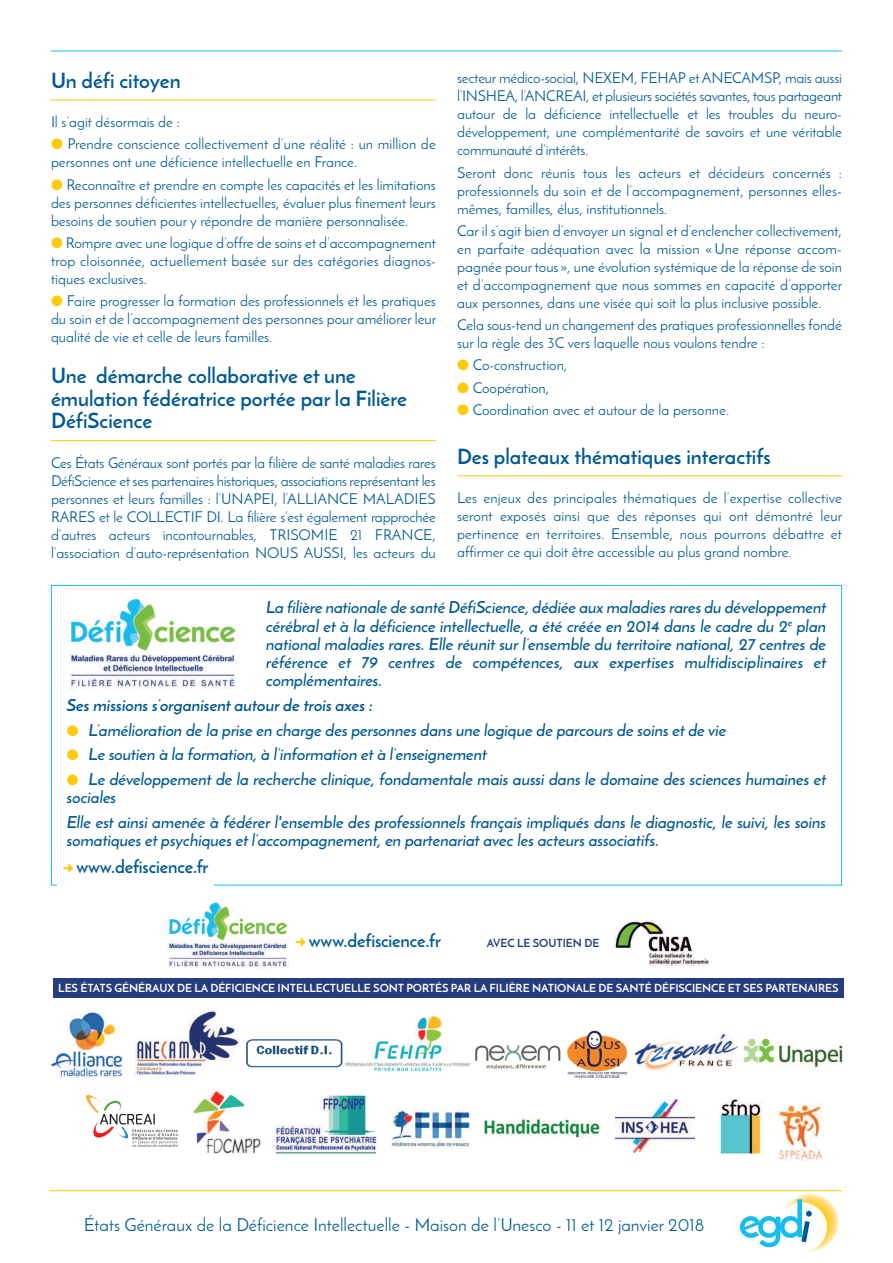
<style>
.page{position:relative;width:893px;height:1263px;background:#fff}
.page>*{position:absolute;margin:0;border:0;box-sizing:border-box;transform-origin:0 0}
.t1{font:700 21px/22.5px "Josefin Sans";color:#015992}
.t2{font:18px "Josefin Sans";color:#015992}
.t3{font:700 18px "Josefin Sans";letter-spacing:-.01em;color:#015992}
.t4{font:italic 600 16.5px/18.3px "Josefin Sans";color:#015992}
.t5{font:italic 700 16.5px "Josefin Sans";color:#015992}
.t6{font:15px/18px "Josefin Sans";color:#015992;text-align:justify}
.t7{font:700 11.25px "Josefin Sans";letter-spacing:-.005em;color:#fff}
.t8{font:700 11.25px "Josefin Sans";letter-spacing:-.005em;color:#253c7f}
.s1{color:#feca0a}
</style>
<div class="page">
<svg style="left:740px;top:1193px;width:99px;height:58px"></svg>
<hr style="left:49px;top:1190px;width:793px;height:1px;background:#feca0a">
<hr style="left:51px;top:100px;width:385px;height:1px;background:#feca0a">
<hr style="left:51px;top:440px;width:385px;height:1px;background:#feca0a">
<hr style="left:457px;top:475px;width:385px;height:1px;background:#feca0a">
<hr style="left:51px;top:51px;width:791px;height:1px;background:#15bdf0">
<img style="left:68px;top:599px;width:168px;height:91px">
<div style="left:53px;top:978px;width:791px;height:20px;background:#253c7f"></div>
<img style="left:135px;top:1009px;width:105px;height:69px">
<img style="left:246px;top:1039px;width:97px;height:29px">
<img style="left:345px;top:1016px;width:126px;height:57px">
<img style="left:475px;top:1045px;width:86px;height:25px">
<img style="left:567px;top:1031px;width:61px;height:47px">
<img style="left:636px;top:1034px;width:102px;height:37px">
<img style="left:743px;top:1038px;width:100px;height:32px">
<img style="left:51px;top:1010px;width:72px;height:68px">
<img style="left:87px;top:1095px;width:91px;height:52px">
<img style="left:391px;top:1109px;width:79px;height:39px">
<img style="left:191px;top:1090px;width:70px;height:64px">
<img style="left:273px;top:1095px;width:104px;height:60px">
<img style="left:483px;top:1117px;width:117px;height:21px">
<img style="left:616px;top:1100px;width:78px;height:53px">
<img style="left:720px;top:1098px;width:43px;height:56px">
<img style="left:778px;top:1104px;width:45px;height:56px">
<img style="left:614px;top:920px;width:95px;height:45px">
<img style="left:167px;top:902px;width:121px;height:66px">
<h1 class="t1" style="left:51px;top:69px;width:131px">Un défi citoyen</h1>
<p class="t6" style="left:51px;top:113px;width:130px">Il s’agit désormais de :</p>
<p class="t6" style="left:51px;top:135px;width:386px"><span class="s1">●</span> Prendre conscience collectivement d’une réalité : un million de personnes ont une déficience intellectuelle en France.</p>
<p class="t6" style="left:51px;top:175px;width:386px"><span class="s1">●</span> Reconnaître et prendre en compte les capacités et les limitations des personnes déficientes intellectuelles, évaluer plus finement leurs besoins de soutien pour y répondre de manière personnalisée.</p>
<p class="t6" style="left:51px;top:233px;width:387px"><span class="s1">●</span> Rompre avec une logique d’offre de soins et d’accompagnement trop cloisonnée, actuellement basée sur des catégories diagnos&shy;tiques exclusives.</p>
<p class="t6" style="left:51px;top:292px;width:387px"><span class="s1">●</span> Faire progresser la formation des professionnels et les pratiques du soin et de l’accompagnement des personnes pour améliorer leur qualité de vie et celle de leurs familles.</p>
<h1 class="t1" style="left:51px;top:365px;width:358px">Une démarche collaborative et une émulation fédératrice portée par la Filière<br>DéfiScience</h1>
<p class="t6" style="left:51px;top:453px;width:386px">Ces États Généraux sont portés par la filière de santé maladies rares DéfiScience et ses partenaires historiques, associations représentant les personnes et leurs familles : l’UNAPEI, l’ALLIANCE MALADIES RARES et le COLLECTIF DI. La filière s’est également rapprochée d’autres acteurs incontournables, TRISOMIE 21 FRANCE, l’association d’auto-représentation NOUS AUSSI, les acteurs du</p>
<p class="t6" style="left:457px;top:69px;width:387px">secteur médico-social, NEXEM, FEHAP et ANECAMSP, mais aussi l’INSHEA, l’ANCREAI, et plusieurs sociétés savantes, tous partageant autour de la déficience intellectuelle et les troubles du neuro&shy;développement, une complémentarité de savoirs et une véritable communauté d’intérêts.</p>
<p class="t6" style="left:457px;top:163px;width:386px">Seront donc réunis tous les acteurs et décideurs concernés : professionnels du soin et de l’accompagnement, personnes elles&shy;mêmes, familles, élus, institutionnels.</p>
<p class="t6" style="left:457px;top:221px;width:387px">Car il s’agit bien d’envoyer un signal et d’enclencher collectivement, en parfaite adéquation avec la mission «Une réponse accom&shy;pagnée pour tous », une évolution systémique de la réponse de soin et d’accompagnement que nous sommes en capacité d’apporter aux personnes, dans une visée qui soit la plus inclusive possible.</p>
<p class="t6" style="left:457px;top:316px;width:386px">Cela sous-tend un changement des pratiques professionnelles fondé sur la règle des 3C vers laquelle nous voulons tendre :</p>
<p class="t6" style="left:457px;top:356px;width:112px"><span class="s1">●</span> Co-construction,</p>
<p class="t6" style="left:457px;top:378px;width:94px"><span class="s1">●</span> Coopération,</p>
<p class="t6" style="left:457px;top:400px;width:274px"><span class="s1">●</span> Coordination avec et autour de la personne.</p>
<h1 class="t1" style="left:457px;top:445px;width:315px">Des plateaux thématiques interactifs</h1>
<p class="t6" style="left:457px;top:488px;width:387px">Les enjeux des principales thématiques de l’expertise collective seront exposés ainsi que des réponses qui ont démontré leur pertinence en territoires. Ensemble, nous pourrons débattre et affirmer ce qui doit être accessible au plus grand nombre.</p>
<p class="t4" style="left:266px;top:598px;width:562px;text-align:justify">La filière nationale de santé DéfiScience, dédiée aux maladies rares du développement cérébral et à la déficience intellectuelle, a été créée en 2014 dans le cadre du 2<sup>e</sup> plan national maladies rares. Elle réunit sur l’ensemble du territoire national, 27 centres de référence et 79 centres de compétences, aux expertises multidisciplinaires et complémentaires.</p>
<p class="t5" style="left:67px;top:695px;width:308px">Ses missions s’organisent autour de trois axes :</p>
<p class="t4" style="left:67px;top:721px;width:661px"><span class="s1">●</span> L’amélioration de la prise en charge des personnes dans une logique de parcours de soins et de vie</p>
<p class="t4" style="left:67px;top:745px;width:422px"><span class="s1">●</span> Le soutien à la formation, à l’information et à l’enseignement</p>
<p class="t4" style="left:67px;top:770px;width:761px"><span class="s1">●</span> Le développement de la recherche clinique, fondamentale mais aussi dans le domaine des sciences humaines et sociales</p>
<p class="t4" style="left:67px;top:813px;width:761px">Elle est ainsi amenée à fédérer l'ensemble des professionnels français impliqués dans le diagnostic, le suivi, les soins somatiques et psychiques et l’accompagnement, en partenariat avec les acteurs associatifs.</p>
<p class="t3" style="left:76px;top:855px;width:133px">www.defiscience.fr</p>
<p class="t3" style="left:309px;top:929px;width:133px">www.defiscience.fr</p>
<p class="t8" style="left:487px;top:936px;width:114px">AVEC LE SOUTIEN DE</p>
<p class="t7" style="left:58px;top:980px;width:782px">LES ÉTATS GÉNÉRAUX DE LA DÉFICIENCE INTELLECTUELLE SONT PORTÉS PAR LA FILIÈRE NATIONALE DE SANTÉ DÉFISCIENCE ET SES PARTENAIRES</p>
<p class="t2" style="left:84px;top:1214px;width:622px">États Généraux de la Déficience Intellectuelle - Maison de l’Unesco - 11 et 12 janvier 2018</p>
</div>
